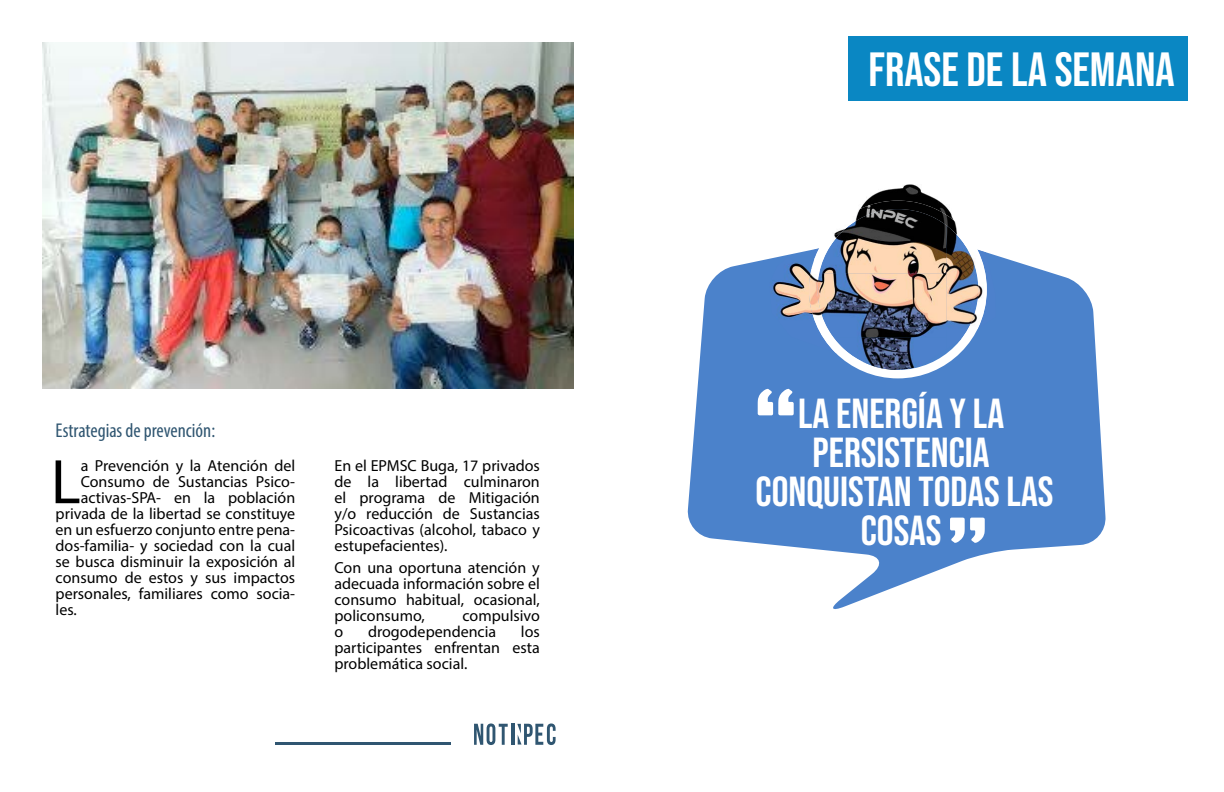
<style>
.page{position:relative;width:1224px;height:792px;background:#fff}
.page>*{position:absolute;margin:0;border:0;box-sizing:border-box;transform-origin:0 0}
.t1{font:63.5px "Myriad Pro";color:#000}
.t2{font:48px "Bebas Neue";color:#fff}
.t3{font:42px/39px "Bebas Neue";color:#fff;text-align:center}
.t4{font:condensed 20px "Myriad Pro";color:#305671}
.t5{font:16px/16px "Myriad Pro";color:#000;text-align:justify}
</style>
<div class="page">
<img style="left:42px;top:43px;width:531px;height:346px">
<hr style="left:276px;top:742px;width:175px;height:3px;background:#305671">
<svg style="left:474px;top:723px;width:34px;height:22px"></svg>
<hr style="left:511px;top:724px;width:3px;height:21px;background:#305671">
<svg style="left:517px;top:723px;width:39px;height:22px"></svg>
<div style="left:849px;top:36px;width:339px;height:65px;background:#0a87c3"></div>
<svg style="left:687px;top:255px;width:419px;height:354px;fill:#4b82cb"></svg>
<img style="left:866px;top:184px;width:73px;height:17px">
<img style="left:769px;top:250px;width:40px;height:102px">
<img style="left:987px;top:252px;width:9px;height:77px">
<svg style="left:809px;top:340px;width:178px;height:38px"></svg>
<img style="left:845px;top:234px;width:101px;height:104px">
<img style="left:946px;top:234px;width:32px;height:115px">
<img style="left:834px;top:338px;width:112px;height:32px">
<img style="left:834px;top:201px;width:123px;height:33px">
<img style="left:809px;top:234px;width:36px;height:122px">
<img style="left:956px;top:234px;width:31px;height:106px">
<img style="left:844px;top:349px;width:46px;height:21px">
<svg style="left:758px;top:389px;width:36px;height:26px"></svg>
<svg style="left:950px;top:518px;width:35px;height:25px"></svg>
<p class="t4" style="left:56px;top:419px;width:161px">Estrategias de prevención:</p>
<h1 class="t1" style="left:51px;top:443px;width:31px">L</h1>
<p class="t5" style="left:81px;top:458px;width:216px">a Prevención y la Atención del</p>
<p class="t5" style="left:81px;top:474px;width:216px">Consumo de Sustancias Psico-</p>
<p class="t5" style="left:81px;top:490px;width:216px">activas-SPA- en la población</p>
<p class="t5" style="left:56px;top:506px;width:241px">privada de la libertad se constituye</p>
<p class="t5" style="left:56px;top:522px;width:241px">en un esfuerzo conjunto entre pena-</p>
<p class="t5" style="left:56px;top:538px;width:241px">dos-familia- y sociedad con la cual</p>
<p class="t5" style="left:56px;top:554px;width:241px">se busca disminuir la exposición al</p>
<p class="t5" style="left:56px;top:570px;width:241px">consumo de estos y sus impactos</p>
<p class="t5" style="left:56px;top:586px;width:241px">personales, familiares como socia-</p>
<p class="t5" style="left:56px;top:602px;width:23px">les.</p>
<p class="t5" style="left:334px;top:458px;width:207px">En el EPMSC Buga, 17 privados de la libertad culminaron el programa de Mitigación y/o reducción de Sustancias Psicoactivas (alcohol, tabaco y estupefacientes).</p>
<p class="t5" style="left:334px;top:559px;width:207px">Con una oportuna atención y adecuada información sobre el consumo habitual, ocasional, policonsumo,</p>
<p class="t5" style="left:463px;top:607px;width:79px">compulsivo</p>
<p class="t5" style="left:334px;top:623px;width:10px">o</p>
<p class="t5" style="left:368px;top:623px;width:130px">drogodependencia</p>
<p class="t5" style="left:334px;top:623px;width:207px;text-indent:186px">los participantes enfrentan esta problemática social.</p>
<h2 class="t2" style="left:869px;top:42px;width:308px">FRASE DE LA SEMANA</h2>
<h3 class="t3" style="left:755px;top:393px;width:300px">LA ENERGÍA Y LA<br>PERSISTENCIA<br>CONQUISTAN TODAS LAS<br>COSAS</h3>
</div>
